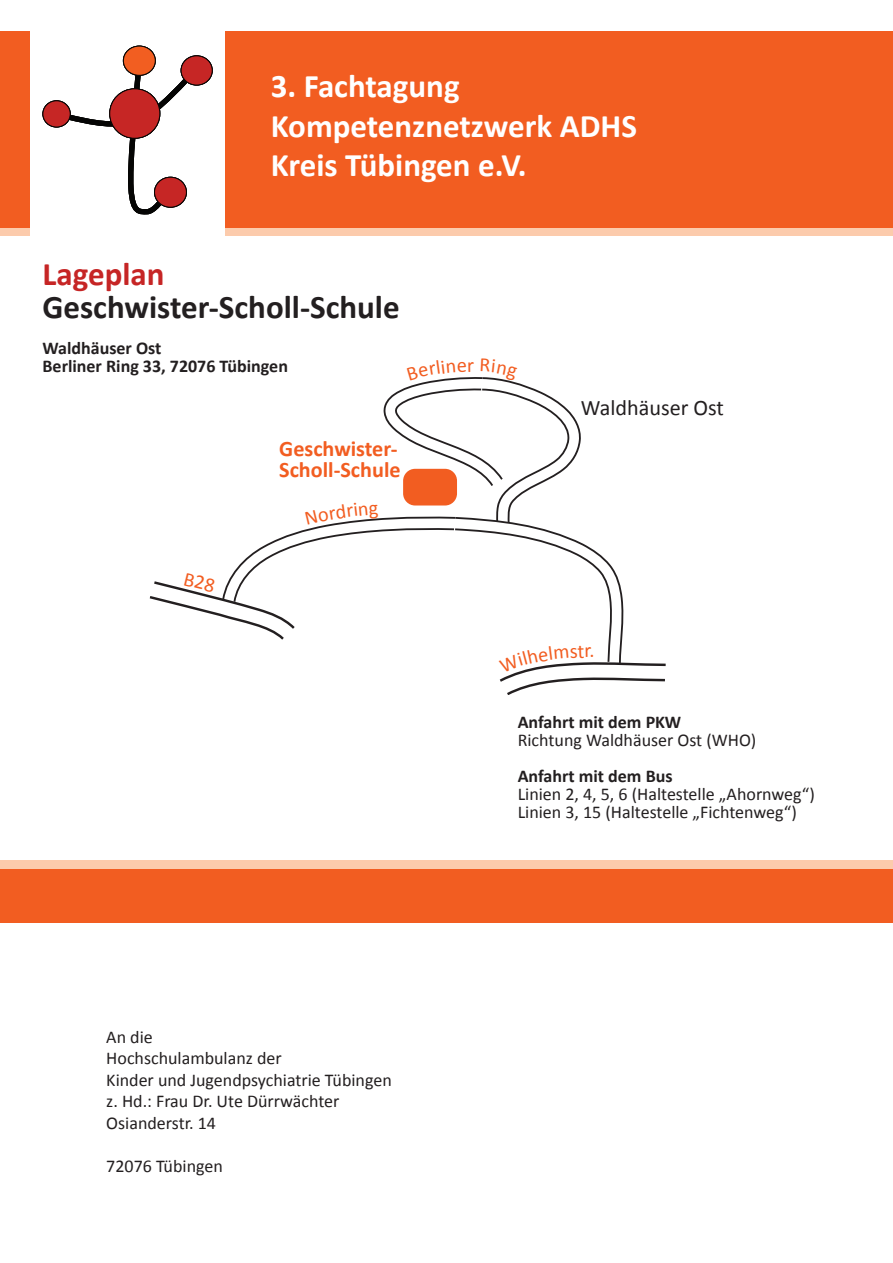
<style>
.page{position:relative;width:893px;height:1263px;background:#fff}
.page>*{position:absolute;margin:0;border:0;box-sizing:border-box;transform-origin:0 0}
.t1{font:700 33px/39.6px "Calibri";color:#fff}
.t2{font:700 33px "Calibri";color:#231f20}
.t3{font:700 33px "Calibri";color:#c62525}
.t4{font:700 22.2px/20.2px "Calibri";color:#f25d21}
.t5{font:22.2px "Calibri";color:#231f20}
.t6{font:18px/21.6px "Calibri";color:#231f20}
.t7{font:700 18px/18px "Calibri";color:#231f20}
</style>
<div class="page">
<div style="left:0;top:227px;width:893px;height:8px;background:#fccbac"></div>
<div style="left:0;top:31px;width:893px;height:197px;background:#f25d21"></div>
<div style="left:31px;top:0;width:194px;height:242px;background:#fff"></div>
<div style="left:0;top:868px;width:893px;height:55px;background:#f25d21"></div>
<div style="left:0;top:860px;width:893px;height:8px;background:#fccbac"></div>
<svg style="left:60px;top:55px;width:144px;height:159px"></svg>
<div style="left:43px;top:101px;width:27px;height:26px;background:#c62625;border-radius:50%"></div>
<div style="left:43px;top:100px;width:28px;height:27px;border:1px solid #050504;border-radius:50%"></div>
<div style="left:155px;top:177px;width:31px;height:30px;background:#c62625;border-radius:50%"></div>
<div style="left:154px;top:177px;width:33px;height:31px;border:1px solid #050504;border-radius:50%"></div>
<div style="left:123px;top:46px;width:32px;height:29px;background:#f25e21;border-radius:50%"></div>
<div style="left:123px;top:46px;width:33px;height:30px;border:1px solid #050504;border-radius:50%"></div>
<div style="left:110px;top:89px;width:50px;height:49px;background:#c62625;border-radius:50%"></div>
<div style="left:109px;top:88px;width:51px;height:51px;border:1px solid #050504;border-radius:50%"></div>
<div style="left:181px;top:56px;width:31px;height:29px;background:#c62625;border-radius:50%"></div>
<div style="left:181px;top:55px;width:32px;height:30px;border:1px solid #050504;border-radius:50%"></div>
<svg style="left:149px;top:377px;width:517px;height:318px"></svg>
<h1 class="t1" style="left:271px;top:65px;width:368px">3. Fachtagung<br>Kompetenznetzwerk ADHS<br>Kreis Tübingen e.V.</h1>
<h1 class="t3" style="left:43px;top:254px;width:124px">Lageplan</h1>
<h1 class="t2" style="left:43px;top:287px;width:359px">Geschwister-Scholl-Schule</h1>
<p class="t7" style="left:43px;top:339px;width:247px">Waldhäuser Ost<br>Berliner Ring 33, 72076 Tübingen</p>
<p class="t4" style="left:279px;top:438px;width:123px">Geschwister-<br>Scholl-Schule</p>
<p class="t6" style="left:106px;top:1025px;width:287px">An die<br>Hochschulambulanz der<br>Kinder und Jugendpsychiatrie Tübingen z. Hd.: Frau Dr. Ute Dürrwächter<br>Osianderstr. 14</p>
<p class="t6" style="left:106px;top:1154px;width:118px">72076 Tübingen</p>
<p class="t5" style="left:581px;top:394px;width:145px">Waldhäuser Ost</p>
<p class="t7" style="left:518px;top:712px;width:165px">Anfahrt mit dem PKW</p>
<p class="t6" style="left:518px;top:728px;width:240px">Richtung Waldhäuser Ost (WHO)</p>
<p class="t7" style="left:518px;top:766px;width:156px">Anfahrt mit dem Bus</p>
<p class="t6" style="left:518px;top:784px;width:299px;line-height:18px">Linien 2, 4, 5, 6 (Haltestelle „Ahornweg“)<br>Linien 3, 15 (Haltestelle „Fichtenweg“)</p>
</div>
